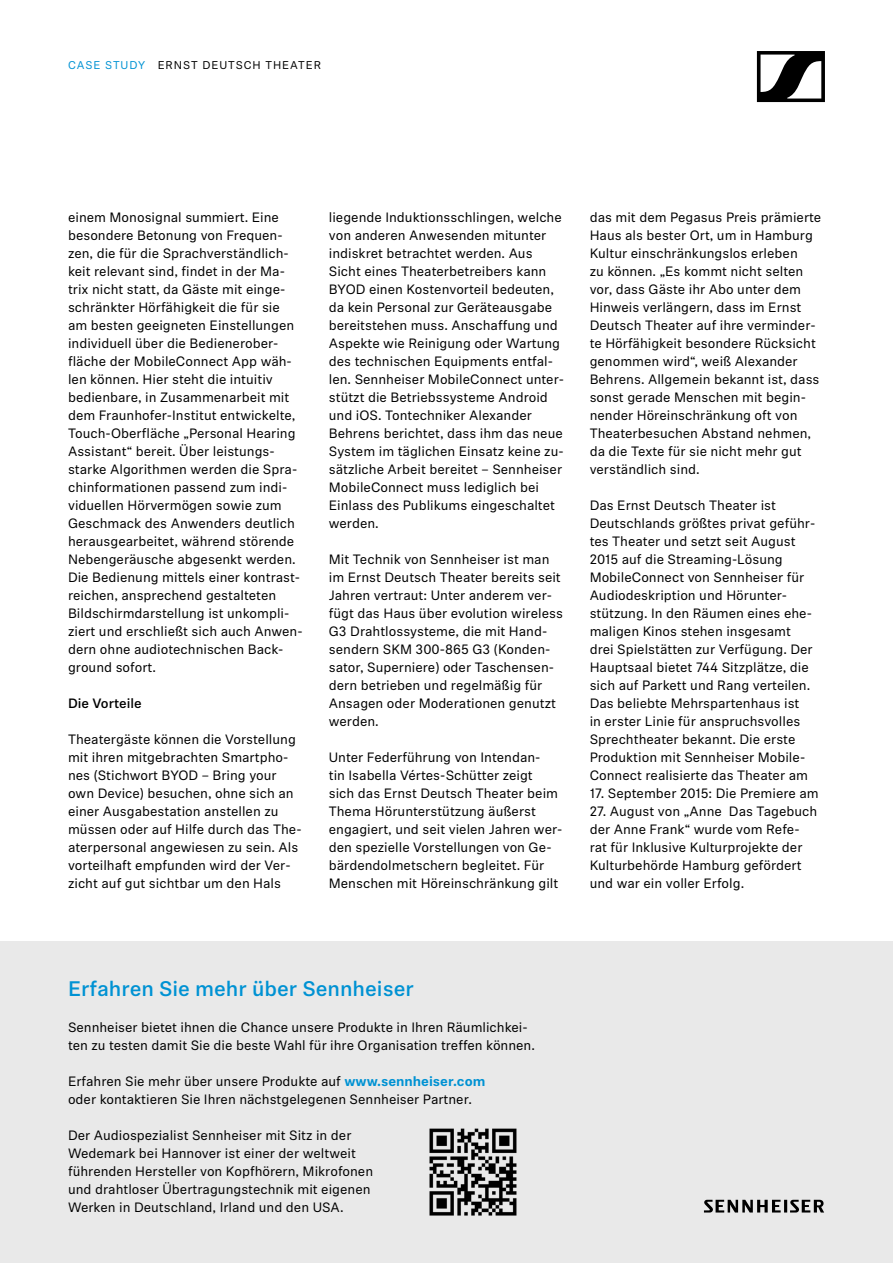
<style>
.page{position:relative;width:893px;height:1263px;background:#fff}
.page>*{position:absolute;margin:0;border:0;box-sizing:border-box;transform-origin:0 0}
.t1{font:500 21px "Sennheiser Neue";color:#0092d3}
.t2{font:13.5px/18px "Sennheiser Neue";color:#000}
.t3{font:500 13.5px "Sennheiser Neue";color:#000}
.t4{font:11.25px "Sennheiser Neue";letter-spacing:.08em;color:#000}
.s1{color:#0092d3}
.s2{font-weight:700;color:#0092d3}
</style>
<div class="page">
<svg style="left:757px;top:51px;width:68px;height:51px"></svg>
<div style="left:0;top:942px;width:892px;height:321px;background:#e9e9e9"></div>
<img style="left:429px;top:1128px;width:88px;height:88px">
<svg style="left:704px;top:1200px;width:120px;height:12px"></svg>
<p class="t4" style="left:68px;top:57px;width:255px"><span class="s1">CASE STUDY</span> ERNST DEUTSCH THEATER</p>
<p class="t2" style="left:68px;top:207px;width:236px">einem Monosignal summiert. Eine besondere Betonung von Frequen&shy;zen, die für die Sprachverständlich&shy;keit relevant sind, findet in der Ma&shy;trix nicht statt, da Gäste mit einge&shy;schränkter Hörfähigkeit die für sie<br>am besten geeigneten Einstellungen individuell über die Bedienerober&shy;fläche der MobileConnect App wäh&shy;len können. Hier steht die intuitiv bedienbare, in Zusammenarbeit mit dem Fraunhofer-Institut entwickelte, Touch-Oberfläche „Personal Hearing Assistant“ bereit. Über leistungs&shy;starke Algorithmen werden die Spra&shy;chinformationen passend zum indi&shy;viduellen Hörvermögen sowie zum Geschmack des Anwenders deutlich herausgearbeitet, während störende Nebengeräusche abgesenkt werden.<br>Die Bedienung mittels einer kontrast&shy;reichen, ansprechend gestalteten Bildschirmdarstellung ist unkompli&shy;ziert und erschließt sich auch Anwen&shy;dern ohne audiotechnischen Back&shy;ground sofort.</p>
<p class="t3" style="left:68px;top:694px;width:75px">Die Vorteile</p>
<p class="t2" style="left:68px;top:729px;width:235px">Theatergäste können die Vorstellung mit ihren mitgebrachten Smartpho&shy;nes (Stichwort BYOD – Bring your own Device) besuchen, ohne sich an einer Ausgabestation anstellen zu müssen oder auf Hilfe durch das The&shy;aterpersonal angewiesen zu sein. Als vorteilhaft empfunden wird der Ver&shy;zicht auf gut sichtbar um den Hals</p>
<p class="t2" style="left:329px;top:207px;width:236px">liegende Induktionsschlingen, welche von anderen Anwesenden mitunter indiskret betrachtet werden. Aus Sicht eines Theaterbetreibers kann BYOD einen Kostenvorteil bedeuten, da kein Personal zur Geräteausgabe bereitstehen muss. Anschaffung und Aspekte wie Reinigung oder Wartung des technischen Equipments entfal&shy;len. Sennheiser MobileConnect unter&shy;stützt die Betriebssysteme Android und iOS. Tontechniker Alexander Behrens berichtet, dass ihm das neue System im täglichen Einsatz keine zu&shy;sätzliche Arbeit bereitet – Sennheiser MobileConnect muss lediglich bei Einlass des Publikums eingeschaltet werden.</p>
<p class="t2" style="left:329px;top:549px;width:236px">Mit Technik von Sennheiser ist man im Ernst Deutsch Theater bereits seit<br>Jahren vertraut: Unter anderem ver&shy;fügt das Haus über evolution wireless<br>G3 Drahtlossysteme, die mit Hand&shy;sendern SKM 300-865 G3 (Konden&shy;sator, Superniere) oder Taschensen&shy;dern betrieben und regelmäßig für<br>Ansagen oder Moderationen genutzt werden.</p>
<p class="t2" style="left:329px;top:747px;width:235px">Unter Federführung von Intendan-<br>tin Isabella Vértes-Schütter zeigt<br>sich das Ernst Deutsch Theater beim Thema Hörunterstützung äußerst engagiert, und seit vielen Jahren wer&shy;den spezielle Vorstellungen von Ge&shy;bärdendolmetschern begleitet. Für Menschen mit Höreinschränkung gilt</p>
<p class="t2" style="left:590px;top:207px;width:233px">das mit dem Pegasus Preis prämierte Haus als bester Ort, um in Hamburg Kultur einschränkungslos erleben<br>zu können. „Es kommt nicht selten vor, dass Gäste ihr Abo unter dem Hinweis verlängern, dass im Ernst Deutsch Theater auf ihre verminder&shy;te Hörfähigkeit besondere Rücksicht genommen wird“, weiß Alexander Behrens. Allgemein bekannt ist, dass sonst gerade Menschen mit begin&shy;nender Höreinschränkung oft von Theaterbesuchen Abstand nehmen, da die Texte für sie nicht mehr gut verständlich sind.</p>
<p class="t2" style="left:590px;top:495px;width:227px">Das Ernst Deutsch Theater ist Deutschlands größtes privat geführ&shy;tes Theater und setzt seit August 2015 auf die Streaming-Lösung MobileConnect von Sennheiser für Audiodeskription und Hörunter&shy;stützung. In den Räumen eines ehe&shy;maligen Kinos stehen insgesamt drei Spielstätten zur Verfügung. Der Hauptsaal bietet 744 Sitzplätze, die sich auf Parkett und Rang verteilen.<br>Das beliebte Mehrspartenhaus ist<br>in erster Linie für anspruchsvolles Sprechtheater bekannt. Die erste Produktion mit Sennheiser Mobile-Connect realisierte das Theater am</p>
<p class="t2" style="left:590px;top:783px;width:231px">17. September 2015: Die Premiere am</p>
<p class="t2" style="left:590px;top:801px;width:229px">27. August von „Anne Das Tagebuch der Anne Frank“ wurde vom Refe&shy;rat für Inklusive Kulturprojekte der<br>Kulturbehörde Hamburg gefördert und war ein voller Erfolg.</p>
<h1 class="t1" style="left:68px;top:974px;width:347px">Erfahren Sie mehr über Sennheiser</h1>
<p class="t2" style="left:68px;top:1017px;width:468px">Sennheiser bietet ihnen die Chance unsere Produkte in Ihren Räumlichkei&shy;ten zu testen damit Sie die beste Wahl für ihre Organisation treffen können.</p>
<p class="t2" style="left:68px;top:1071px;width:419px">Erfahren Sie mehr über unsere Produkte auf <span class="s2">www.sennheiser.com </span>oder kontaktieren Sie Ihren nächstgelegenen Sennheiser Partner.</p>
<p class="t2" style="left:68px;top:1125px;width:307px">Der Audiospezialist Sennheiser mit Sitz in der Wedemark bei Hannover ist einer der weltweit führenden Hersteller von Kopfhörern, Mikrofonen und drahtloser Übertragungstechnik mit eigenen Werken in Deutschland, Irland und den USA.</p>
</div>
